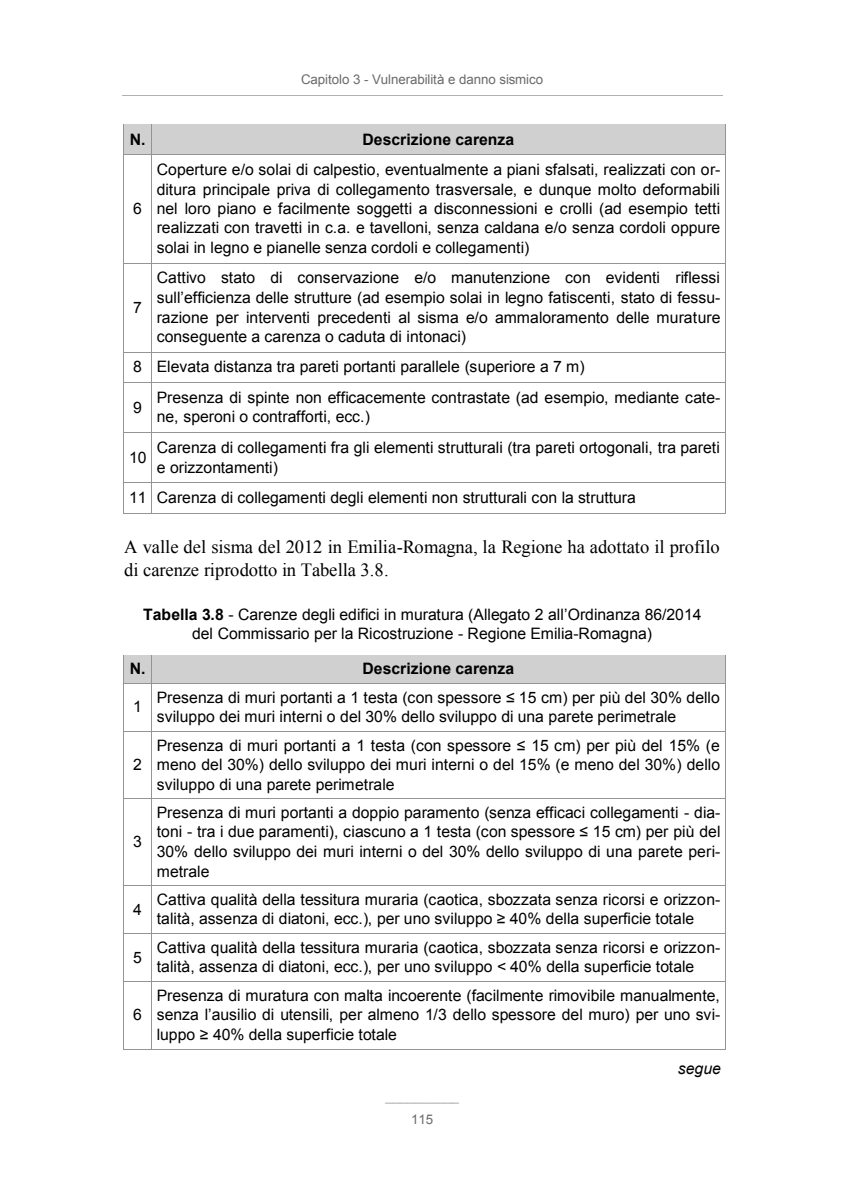
<style>
.page{position:relative;width:844px;height:1191px;background:#fff}
.page>*{position:absolute;margin:0;border:0;box-sizing:border-box;transform-origin:0 0}
.t1{font:18.55px/22.8px "Times New Roman";letter-spacing:-.01em;color:#000}
.t2{font:15.75px/19.6px "Arial";color:#000;text-align:justify}
.t3{font:700 15.75px "Arial";letter-spacing:.005em;color:#000}
.t4{font:italic 15.75px "Arial";color:#000}
.t5{font:13.3px "Arial";letter-spacing:-.005em;color:#6a6a6a}
.t6{font:13.3px "Arial";color:#b1b1b1}
.s1{font-weight:700}
</style>
<div class="page">
<hr style="left:122px;top:95px;width:600px;height:1px;background:#b1b1b1">
<div style="left:157px;top:130px;width:563px;height:19px;background:#d0d0d0"></div>
<hr style="left:152px;top:124px;width:572px;height:1px;background:#949494">
<div style="left:152px;top:125px;width:572px;height:5px;background:#d0d0d0"></div>
<div style="left:152px;top:149px;width:572px;height:5px;background:#d0d0d0"></div>
<svg style="left:123px;top:124px;width:29px;height:36px"></svg>
<hr style="left:152px;top:154px;width:572px;height:1px;background:#949494">
<svg style="left:724px;top:124px;width:1px;height:31px"></svg>
<hr style="left:123px;top:160px;width:1px;height:103px;background:#949494">
<hr style="left:151px;top:160px;width:1px;height:103px;background:#949494">
<hr style="left:724px;top:160px;width:1px;height:103px;background:#949494">
<svg style="left:123px;top:263px;width:29px;height:6px"></svg>
<hr style="left:152px;top:263px;width:572px;height:1px;background:#949494">
<hr style="left:123px;top:269px;width:1px;height:83px;background:#949494">
<hr style="left:151px;top:269px;width:1px;height:83px;background:#949494">
<hr style="left:724px;top:269px;width:1px;height:83px;background:#949494">
<hr style="left:152px;top:352px;width:572px;height:1px;background:#949494">
<svg style="left:123px;top:352px;width:29px;height:36px"></svg>
<hr style="left:152px;top:382px;width:572px;height:1px;background:#949494">
<hr style="left:123px;top:388px;width:1px;height:44px;background:#949494">
<hr style="left:151px;top:388px;width:1px;height:44px;background:#949494">
<hr style="left:724px;top:388px;width:1px;height:44px;background:#949494">
<svg style="left:123px;top:432px;width:29px;height:6px"></svg>
<hr style="left:152px;top:432px;width:572px;height:1px;background:#949494">
<hr style="left:123px;top:438px;width:1px;height:44px;background:#949494">
<hr style="left:151px;top:438px;width:1px;height:44px;background:#949494">
<hr style="left:724px;top:438px;width:1px;height:44px;background:#949494">
<hr style="left:152px;top:482px;width:572px;height:1px;background:#949494">
<svg style="left:123px;top:482px;width:29px;height:32px"></svg>
<hr style="left:152px;top:513px;width:572px;height:1px;background:#949494">
<div style="left:152px;top:655px;width:572px;height:28px;background:#d0d0d0"></div>
<hr style="left:152px;top:654px;width:572px;height:1px;background:#949494">
<svg style="left:123px;top:655px;width:29px;height:33px"></svg>
<hr style="left:152px;top:683px;width:572px;height:1px;background:#949494">
<svg style="left:724px;top:655px;width:1px;height:29px"></svg>
<hr style="left:123px;top:688px;width:1px;height:43px;background:#949494">
<hr style="left:151px;top:688px;width:1px;height:43px;background:#949494">
<hr style="left:724px;top:688px;width:1px;height:43px;background:#949494">
<svg style="left:123px;top:731px;width:29px;height:5px"></svg>
<hr style="left:152px;top:731px;width:572px;height:1px;background:#949494">
<hr style="left:123px;top:736px;width:1px;height:62px;background:#949494">
<hr style="left:151px;top:736px;width:1px;height:62px;background:#949494">
<hr style="left:724px;top:736px;width:1px;height:62px;background:#949494">
<svg style="left:123px;top:798px;width:29px;height:5px"></svg>
<hr style="left:152px;top:798px;width:572px;height:1px;background:#949494">
<hr style="left:123px;top:803px;width:1px;height:82px;background:#949494">
<hr style="left:151px;top:803px;width:1px;height:82px;background:#949494">
<hr style="left:724px;top:803px;width:1px;height:82px;background:#949494">
<svg style="left:123px;top:885px;width:29px;height:5px"></svg>
<hr style="left:152px;top:885px;width:572px;height:1px;background:#949494">
<hr style="left:123px;top:890px;width:1px;height:43px;background:#949494">
<hr style="left:151px;top:890px;width:1px;height:43px;background:#949494">
<hr style="left:724px;top:890px;width:1px;height:43px;background:#949494">
<svg style="left:123px;top:933px;width:29px;height:5px"></svg>
<hr style="left:152px;top:933px;width:572px;height:1px;background:#949494">
<hr style="left:123px;top:938px;width:1px;height:43px;background:#949494">
<hr style="left:151px;top:938px;width:1px;height:43px;background:#949494">
<hr style="left:724px;top:938px;width:1px;height:43px;background:#949494">
<svg style="left:123px;top:981px;width:29px;height:5px"></svg>
<hr style="left:152px;top:981px;width:572px;height:1px;background:#949494">
<hr style="left:123px;top:986px;width:1px;height:62px;background:#949494">
<hr style="left:151px;top:986px;width:1px;height:62px;background:#949494">
<hr style="left:152px;top:1048px;width:572px;height:1px;background:#949494">
<hr style="left:724px;top:986px;width:1px;height:62px;background:#949494">
<p class="t5" style="left:301px;top:71px;width:243px">Capitolo 3 - Vulnerabilità e danno sismico</p>
<p class="t3" style="left:130px;top:129px;width:17px">N.</p>
<p class="t3" style="left:362px;top:129px;width:153px">Descrizione carenza</p>
<p class="t2" style="left:133px;top:199px;width:10px">6</p>
<p class="t2" style="left:133px;top:298px;width:10px">7</p>
<p class="t2" style="left:157px;top:160px;width:565px">Coperture e/o solai di calpestio, eventualmente a piani sfalsati, realizzati con or&shy;ditura principale priva di collegamento trasversale, e dunque molto deformabili nel loro piano e facilmente soggetti a disconnessioni e crolli (ad esempio tetti realizzati con travetti in c.a. e tavelloni, senza caldana e/o senza cordoli oppure solai in legno e pianelle senza cordoli e collegamenti)</p>
<p class="t2" style="left:157px;top:268px;width:565px">Cattivo stato di conservazione e/o manutenzione con evidenti riflessi sull’efficienza delle strutture (ad esempio solai in legno fatiscenti, stato di fessu&shy;razione per interventi precedenti al sisma e/o ammaloramento delle murature conseguente a carenza o caduta di intonaci)</p>
<p class="t2" style="left:133px;top:357px;width:10px">8</p>
<p class="t2" style="left:157px;top:357px;width:429px">Elevata distanza tra pareti portanti parallele (superiore a 7 m)</p>
<p class="t2" style="left:133px;top:397px;width:10px">9</p>
<p class="t2" style="left:157px;top:388px;width:565px">Presenza di spinte non efficacemente contrastate (ad esempio, mediante cate&shy;ne, speroni o contrafforti, ecc.)</p>
<p class="t2" style="left:129px;top:447px;width:19px">10</p>
<p class="t2" style="left:157px;top:438px;width:564px">Carenza di collegamenti fra gli elementi strutturali (tra pareti ortogonali, tra pareti e orizzontamenti)</p>
<p class="t2" style="left:129px;top:488px;width:19px">11</p>
<p class="t2" style="left:157px;top:488px;width:480px">Carenza di collegamenti degli elementi non strutturali con la struttura</p>
<p class="t1" style="left:124px;top:535px;width:596px">A valle del sisma del 2012 in Emilia-Romagna, la Regione ha adottato il profilo di carenze riprodotto in Tabella 3.8.</p>
<p class="t2" style="left:143px;top:604px;width:560px;text-align:center"><span class="s1">Tabella 3.8</span> - Carenze degli edifici in muratura (Allegato 2 all’Ordinanza 86/2014 del Commissario per la Ricostruzione - Regione Emilia-Romagna)</p>
<p class="t3" style="left:130px;top:658px;width:17px">N.</p>
<p class="t3" style="left:362px;top:658px;width:153px">Descrizione carenza</p>
<p class="t2" style="left:133px;top:697px;width:10px">1</p>
<p class="t2" style="left:157px;top:687px;width:564px">Presenza di muri portanti a 1 testa (con spessore ≤ 15 cm) per più del 30% dello sviluppo dei muri interni o del 30% dello sviluppo di una parete perimetrale</p>
<p class="t2" style="left:133px;top:754px;width:10px">2</p>
<p class="t2" style="left:157px;top:735px;width:564px">Presenza di muri portanti a 1 testa (con spessore ≤ 15 cm) per più del 15% (e meno del 30%) dello sviluppo dei muri interni o del 15% (e meno del 30%) dello sviluppo di una parete perimetrale</p>
<p class="t2" style="left:133px;top:832px;width:10px">3</p>
<p class="t2" style="left:157px;top:802px;width:565px">Presenza di muri portanti a doppio paramento (senza efficaci collegamenti - dia&shy;toni - tra i due paramenti), ciascuno a 1 testa (con spessore ≤ 15 cm) per più del 30% dello sviluppo dei muri interni o del 30% dello sviluppo di una parete peri&shy;metrale</p>
<p class="t2" style="left:133px;top:899px;width:10px">4</p>
<p class="t2" style="left:157px;top:889px;width:565px">Cattiva qualità della tessitura muraria (caotica, sbozzata senza ricorsi e orizzon&shy;talità, assenza di diatoni, ecc.), per uno sviluppo ≥ 40% della superficie totale</p>
<p class="t2" style="left:133px;top:947px;width:10px">5</p>
<p class="t2" style="left:157px;top:937px;width:565px">Cattiva qualità della tessitura muraria (caotica, sbozzata senza ricorsi e orizzon&shy;talità, assenza di diatoni, ecc.), per uno sviluppo &lt; 40% della superficie totale</p>
<p class="t2" style="left:133px;top:1005px;width:10px">6</p>
<p class="t2" style="left:157px;top:985px;width:565px">Presenza di muratura con malta incoerente (facilmente rimovibile manualmente, senza l’ausilio di utensili, per almeno 1/3 dello spessore del muro) per uno svi&shy;luppo ≥ 40% della superficie totale</p>
<p class="t4" style="left:677px;top:1058px;width:45px">segue</p>
<p class="t6" style="left:385px;top:1087px;width:75px">__________</p>
<p class="t5" style="left:411px;top:1110px;width:24px">115</p>
</div>
